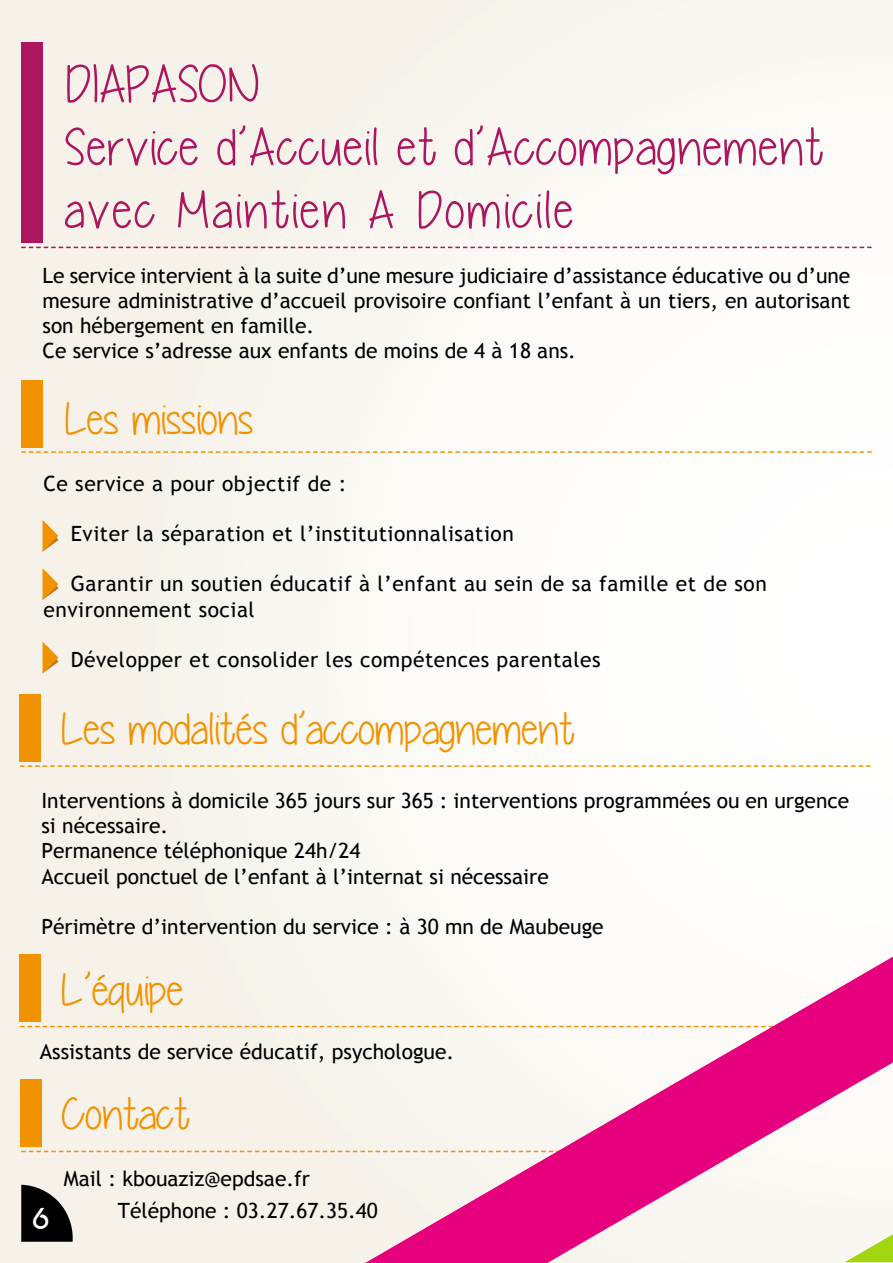
<style>
.page{position:relative;width:893px;height:1263px;background:#fff}
.page>*{position:absolute;margin:0;border:0;box-sizing:border-box;transform-origin:0 0}
.t1{font:52.5px/63px "Yummy Cupcakes";letter-spacing:.025em;color:#ac165f}
.t2{font:45px "Yummy Cupcakes";color:#f19200}
.t3{font:500 30px "Bordeaux";color:#fff}
.t4{font:21px/25.2px "Trebuchet MS";color:#000}
.t5{font:21px/25.2px "Trebuchet MS";letter-spacing:.025em;color:#000}
</style>
<div class="page">
<img style="left:0;top:0;width:893px;height:1263px">
<svg style="left:21px;top:1185px;width:52px;height:57px;background:#353432"></svg>
<div style="left:21px;top:380px;width:22px;height:67px;background:#f19200"></div>
<svg style="left:21px;top:451px;width:851px;height:2px"></svg>
<div style="left:19px;top:693px;width:21px;height:68px;background:#f19200"></div>
<div style="left:19px;top:954px;width:21px;height:68px;background:#f19200"></div>
<div style="left:20px;top:1079px;width:21px;height:68px;background:#f19200"></div>
<svg style="left:20px;top:765px;width:851px;height:2px"></svg>
<svg style="left:20px;top:1026px;width:345px;height:1px"></svg>
<svg style="left:21px;top:1151px;width:344px;height:1px"></svg>
<svg style="left:43px;top:520px;width:15px;height:32px"></svg>
<svg style="left:43px;top:568px;width:15px;height:32px"></svg>
<svg style="left:43px;top:642px;width:15px;height:31px"></svg>
<div style="left:21px;top:43px;width:22px;height:200px;background:#ac165f"></div>
<svg style="left:21px;top:247px;width:851px;height:1px"></svg>
<svg style="left:365px;top:956px;width:528px;height:307px;fill:#f9f6f1"></svg>
<h1 class="t1" style="left:64px;top:52px;width:760px">DIAPASON<br>Service d’Accueil et d’Accompagnement avec Maintien A Domicile</h1>
<p class="t4" style="left:43px;top:263px;width:809px">Le service intervient à la suite d’une mesure judiciaire d’assistance éducative ou d’une mesure administrative d’accueil provisoire confiant l’enfant à un tiers, en autorisant son hébergement en famille.<br>Ce service s’adresse aux enfants de moins de 4 à 18 ans.</p>
<h2 class="t2" style="left:64px;top:394px;width:191px">Les missions</h2>
<p class="t5" style="left:43px;top:471px;width:304px">Ce service a pour objectif de :</p>
<p class="t5" style="left:71px;top:521px;width:445px">Eviter la séparation et l’institutionnalisation</p>
<p class="t5" style="left:43px;top:572px;width:725px;text-indent:27px">Garantir un soutien éducatif à l’enfant au sein de sa famille et de son environnement social</p>
<p class="t5" style="left:71px;top:647px;width:531px">Développer et consolider les compétences parentales</p>
<h2 class="t2" style="left:61px;top:704px;width:515px">Les modalités d’accompagnement</h2>
<p class="t4" style="left:41px;top:788px;width:809px">Interventions à domicile 365 jours sur 365 : interventions programmées ou en urgence si nécessaire.<br>Permanence téléphonique 24h/24<br>Accueil ponctuel de l’enfant à l’internat si nécessaire</p>
<p class="t4" style="left:41px;top:914px;width:564px">Périmètre d’intervention du service : à 30 mn de Maubeuge</p>
<h2 class="t2" style="left:61px;top:965px;width:124px">L’équipe</h2>
<p class="t4" style="left:40px;top:1039px;width:416px">Assistants de service éducatif, psychologue.</p>
<h2 class="t2" style="left:62px;top:1089px;width:129px">Contact</h2>
<h3 class="t3" style="left:32px;top:1202px;width:18px">6</h3>
<p class="t4" style="left:118px;top:1163px;width:261px;line-height:31.5px;text-indent:-54px">Mail : kbouaziz@epdsae.fr<br>Téléphone : 03.27.67.35.40</p>
</div>
